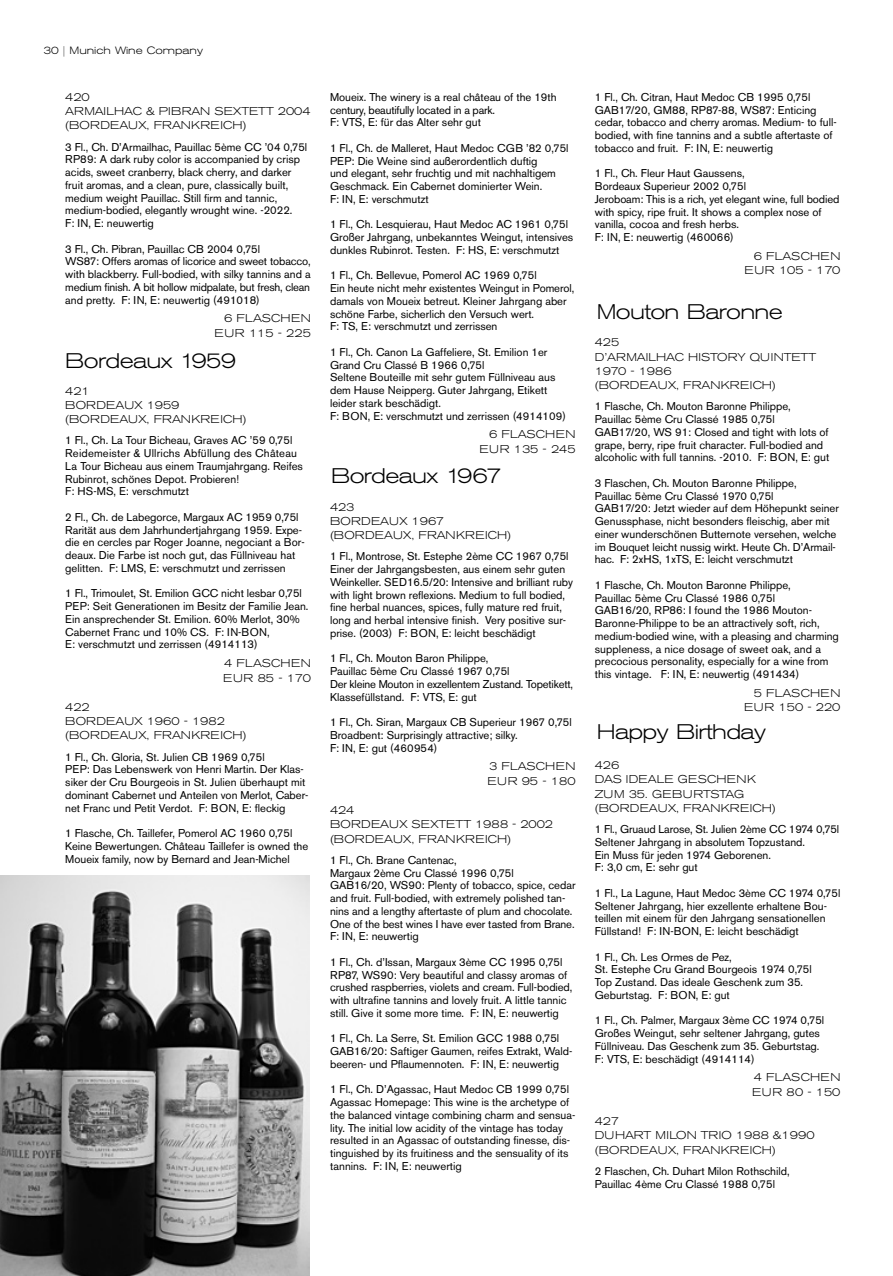
<style>
.page{position:relative;width:893px;height:1276px;background:#fff}
.page>*{position:absolute;margin:0;border:0;box-sizing:border-box;transform-origin:0 0}
.t1{font:300 expanded 21px "Akzidenz Grotesk BE";letter-spacing:-.03em;color:#000}
.t2{font:11.25px/12.8px "Akzidenz Grotesk BE";color:#000}
.t3{font:300 expanded 11.25px/14.2px "Akzidenz Grotesk BE";letter-spacing:.015em;color:#000}
.t4{font:300 expanded 10.5px "Akzidenz Grotesk BE";color:#000}
.s1{color:#666}
</style>
<div class="page">
<img style="left:0;top:875px;width:309px;height:401px">
<p class="t4" style="left:44px;top:46px;width:161px">30 <span class="s1">|</span> Munich Wine Company</p>
<p class="t3" style="left:65px;top:91px;width:247px">420<br>ARMAILHAC &amp; PIBRAN SEXTETT 2004 (BORDEAUX, FRANKREICH)</p>
<p class="t2" style="left:65px;top:142px;width:243px">3 Fl., Ch. D’Armailhac, Pauillac 5ème CC ’04 0,75l RP89: A dark ruby color is accompanied by crisp acids, sweet cranberry, black cherry, and darker fruit aromas, and a clean, pure, classically built, medium weight Pauillac. Still firm and tannic, medium-bodied, elegantly wrought wine. -2022.<br>F: IN, E: neuwertig</p>
<p class="t2" style="left:65px;top:244px;width:247px">3 Fl., Ch. Pibran, Pauillac CB 2004 0,75l<br>WS87: Offers aromas of licorice and sweet tobacco, with blackberry. Full-bodied, with silky tannins and a medium finish. A bit hollow midpalate, but fresh, clean and pretty. F: IN, E: neuwertig (491018)</p>
<p class="t3" style="left:215px;top:312px;width:98px;line-height:14.7px;text-align:right">6 FLASCHEN<br>EUR 115 - 225</p>
<h1 class="t1" style="left:65px;top:353px;width:172px">Bordeaux 1959</h1>
<p class="t3" style="left:65px;top:384px;width:183px">421<br>BORDEAUX 1959 (BORDEAUX, FRANKREICH)</p>
<p class="t2" style="left:65px;top:435px;width:239px">1 Fl., Ch. La Tour Bicheau, Graves AC ’59 0,75l Reidemeister &amp; Ullrichs Abfüllung des Château La Tour Bicheau aus einem Traumjahrgang. Reifes Rubinrot, schönes Depot. Probieren!<br>F: HS-MS, E: verschmutzt</p>
<p class="t2" style="left:65px;top:512px;width:241px">2 Fl., Ch. de Labegorce, Margaux AC 1959 0,75l Rarität aus dem Jahrhundertjahrgang 1959. Expe&shy;die en cercles par Roger Joanne, negociant a Bor&shy;deaux. Die Farbe ist noch gut, das Füllniveau hat gelitten. F: LMS, E: verschmutzt und zerrissen</p>
<p class="t2" style="left:65px;top:588px;width:245px">1 Fl., Trimoulet, St. Emilion GCC nicht lesbar 0,75l PEP: Seit Generationen im Besitz der Familie Jean.<br>Ein ansprechender St. Emilion. 60% Merlot, 30% Cabernet Franc und 10% CS. F: IN-BON,<br>E: verschmutzt und zerrissen (4914113)</p>
<p class="t3" style="left:223px;top:656px;width:89px;line-height:14.7px">4 FLASCHEN<br>EUR 85 - 170</p>
<p class="t3" style="left:65px;top:701px;width:183px">422<br>BORDEAUX 1960 - 1982 (BORDEAUX, FRANKREICH)</p>
<p class="t2" style="left:65px;top:751px;width:245px">1 Fl., Ch. Gloria, St. Julien CB 1969 0,75l<br>PEP: Das Lebenswerk von Henri Martin. Der Klas&shy;siker der Cru Bourgeois in St. Julien überhaupt mit dominant Cabernet und Anteilen von Merlot, Caber - net Franc und Petit Verdot. F: BON, E: fleckig</p>
<p class="t2" style="left:65px;top:828px;width:245px">1 Flasche, Ch. Taillefer, Pomerol AC 1960 0,75l<br>Keine Bewertungen. Château Taillefer is owned the<br>Moueix family, now by Bernard and Jean-Michel</p>
<p class="t2" style="left:330px;top:92px;width:228px">Moueix. The winery is a real château of the 19th century, beautifully located in a park.<br>F: VTS, E: für das Alter sehr gut</p>
<p class="t2" style="left:330px;top:143px;width:240px">1 Fl., Ch. de Malleret, Haut Medoc CGB ’82 0,75l PEP: Die Weine sind außerordentlich duftig<br>und elegant, sehr fruchtig und mit nachhaltigem Geschmack. Ein Cabernet dominierter Wein.<br>F: IN, E: verschmutzt</p>
<p class="t2" style="left:330px;top:219px;width:245px">1 Fl., Ch. Lesquierau, Haut Medoc AC 1961 0,75l<br>Großer Jahrgang, unbekanntes Weingut, intensives dunkles Rubinrot. Testen. F: HS, E: verschmutzt</p>
<p class="t2" style="left:330px;top:270px;width:246px">1 Fl., Ch. Bellevue, Pomerol AC 1969 0,75l<br>Ein heute nicht mehr existentes Weingut in Pomerol, damals von Moueix betreut. Kleiner Jahrgang aber schöne Farbe, sicherlich den Versuch wert.<br>F: TS, E: verschmutzt und zerrissen</p>
<p class="t2" style="left:330px;top:347px;width:237px">1 Fl., Ch. Canon La Gaffeliere, St. Emilion 1er Grand Cru Classé B 1966 0,75l<br>Seltene Bouteille mit sehr gutem Füllniveau aus dem Hause Neipperg. Guter Jahrgang, Etikett leider stark beschädigt.<br>F: BON, E: verschmutzt und zerrissen (4914109)</p>
<p class="t3" style="left:479px;top:428px;width:98px;line-height:14.7px;text-align:right">6 FLASCHEN<br>EUR 135 - 245</p>
<h1 class="t1" style="left:331px;top:468px;width:172px">Bordeaux 1967</h1>
<p class="t3" style="left:330px;top:500px;width:183px">423<br>BORDEAUX 1967 (BORDEAUX, FRANKREICH)</p>
<p class="t2" style="left:330px;top:551px;width:245px">1 Fl., Montrose, St. Estephe 2ème CC 1967 0,75l Einer der Jahrgangsbesten, aus einem sehr guten Weinkeller. SED16.5/20: Intensive and brilliant ruby with light brown reflexions. Medium to full bodied, fine herbal nuances, spices, fully mature red fruit, long and herbal intensive finish. Very positive sur - prise. (2003) F: BON, E: leicht beschädigt</p>
<p class="t2" style="left:330px;top:653px;width:245px">1 Fl., Ch. Mouton Baron Philippe,<br>Pauillac 5ème Cru Classé 1967 0,75l<br>Der kleine Mouton in exzellentem Zustand. Topetikett, Klassefüllstand. F: VTS, E: gut</p>
<p class="t2" style="left:330px;top:717px;width:243px">1 Fl., Ch. Siran, Margaux CB Superieur 1967 0,75l<br>Broadbent: Surprisingly attractive; silky.<br>F: IN, E: gut (460954)</p>
<p class="t3" style="left:487px;top:760px;width:90px;line-height:14.7px">3 FLASCHEN<br>EUR 95 - 180</p>
<p class="t3" style="left:330px;top:804px;width:225px">424<br>BORDEAUX SEXTETT 1988 - 2002 (BORDEAUX, FRANKREICH)</p>
<p class="t2" style="left:330px;top:855px;width:247px">1 Fl., Ch. Brane Cantenac,<br>Margaux 2ème Cru Classé 1996 0,75l<br>GAB16/20, WS90: Plenty of tobacco, spice, cedar and fruit. Full-bodied, with extremely polished tan - nins and a lengthy aftertaste of plum and chocolate.<br>One of the best wines I have ever tasted from Brane.<br>F: IN, E: neuwertig</p>
<p class="t2" style="left:330px;top:957px;width:244px">1 Fl., Ch. d’Issan, Margaux 3ème CC 1995 0,75l RP87, WS90: Very beautiful and classy aromas of crushed raspberries, violets and cream. Full-bodied, with ultrafine tannins and lovely fruit. A little tannic still. Give it some more time. F: IN, E: neuwertig</p>
<p class="t2" style="left:330px;top:1033px;width:244px">1 Fl., Ch. La Serre, St. Emilion GCC 1988 0,75l<br>GAB16/20: Saftiger Gaumen, reifes Extrakt, Wald&shy;beeren- und Pflaumennoten. F: IN, E: neuwertig</p>
<p class="t2" style="left:330px;top:1084px;width:247px">1 Fl., Ch. D’Agassac, Haut Medoc CB 1999 0,75l Agassac Homepage: This wine is the archetype of the balanced vintage combining charm and sensua&shy;lity. The initial low acidity of the vintage has today resulted in an Agassac of outstanding finesse, dis - tinguished by its fruitiness and the sensuality of its tannins. F: IN, E: neuwertig</p>
<p class="t2" style="left:595px;top:92px;width:243px">1 Fl., Ch. Citran, Haut Medoc CB 1995 0,75l GAB17/20, GM88, RP87-88, WS87: Enticing cedar, tobacco and cherry aromas. Medium- to full&shy;bodied, with fine tannins and a subtle aftertaste of tobacco and fruit. F: IN, E: neuwertig</p>
<p class="t2" style="left:595px;top:168px;width:246px">1 Fl., Ch. Fleur Haut Gaussens,<br>Bordeaux Superieur 2002 0,75l<br>Jeroboam: This is a rich, yet elegant wine, full bodied with spicy, ripe fruit. It shows a complex nose of vanilla, cocoa and fresh herbs.<br>F: IN, E: neuwertig (460066)</p>
<p class="t3" style="left:745px;top:249px;width:97px;line-height:14.7px;text-align:right">6 FLASCHEN<br>EUR 105 - 170</p>
<h1 class="t1" style="left:597px;top:304px;width:188px">Mouton Baronne</h1>
<p class="t3" style="left:595px;top:336px;width:223px">425<br>D’ARMAILHAC HISTORY QUINTETT<br>1970 - 1986<br>(BORDEAUX, FRANKREICH)</p>
<p class="t2" style="left:595px;top:401px;width:236px">1 Flasche, Ch. Mouton Baronne Philippe, Pauillac 5ème Cru Classé 1985 0,75l GAB17/20, WS 91: Closed and tight with lots of grape, berry, ripe fruit character. Full-bodied and alcoholic with full tannins. -2010. F: BON, E: gut</p>
<p class="t2" style="left:595px;top:478px;width:246px">3 Flaschen, Ch. Mouton Baronne Philippe,<br>Pauillac 5ème Cru Classé 1970 0,75l<br>GAB17/20: Jetzt wieder auf dem Höhepunkt seiner Genussphase, nicht besonders fleischig, aber mit einer wunderschönen Butternote versehen, welche im Bouquet leicht nussig wirkt. Heute Ch. D’Armail - hac. F: 2xHS, 1xTS, E: leicht verschmutzt</p>
<p class="t2" style="left:595px;top:580px;width:246px">1 Flasche, Ch. Mouton Baronne Philippe,<br>Pauillac 5ème Cru Classé 1986 0,75l<br>GAB16/20, RP86: I found the 1986 Mouton-Baronne-Philippe to be an attractively soft, rich, medium-bodied wine, with a pleasing and charming suppleness, a nice dosage of sweet oak, and a precocious personality, especially for a wine from this vintage. F: IN, E: neuwertig (491434)</p>
<p class="t3" style="left:744px;top:686px;width:98px;line-height:14.7px;text-align:right">5 FLASCHEN<br>EUR 150 - 220</p>
<h1 class="t1" style="left:597px;top:724px;width:170px">Happy Birthday</h1>
<p class="t3" style="left:595px;top:759px;width:183px">426<br>DAS IDEALE GESCHENK<br>ZUM 35. GEBURTSTAG (BORDEAUX, FRANKREICH)</p>
<p class="t2" style="left:595px;top:824px;width:246px">1 Fl., Gruaud Larose, St. Julien 2ème CC 1974 0,75l Seltener Jahrgang in absolutem Topzustand.<br>Ein Muss für jeden 1974 Geborenen.<br>F: 3,0 cm, E: sehr gut</p>
<p class="t2" style="left:595px;top:888px;width:247px">1 Fl., La Lagune, Haut Medoc 3ème CC 1974 0,75l Seltener Jahrgang, hier exzellente erhaltene Bou - teillen mit einem für den Jahrgang sensationellen Füllstand! F: IN-BON, E: leicht beschädigt</p>
<p class="t2" style="left:595px;top:951px;width:219px">1 Fl., Ch. Les Ormes de Pez,<br>St. Estephe Cru Grand Bourgeois 1974 0,75l Top Zustand. Das ideale Geschenk zum 35.<br>Geburtstag. F: BON, E: gut</p>
<p class="t2" style="left:595px;top:1015px;width:231px">1 Fl., Ch. Palmer, Margaux 3ème CC 1974 0,75l Großes Weingut, sehr seltener Jahrgang, gutes Füllniveau. Das Geschenk zum 35. Geburtstag.<br>F: VTS, E: beschädigt (4914114)</p>
<p class="t3" style="left:752px;top:1071px;width:90px;line-height:14.7px">4 FLASCHEN<br>EUR 80 - 150</p>
<p class="t3" style="left:595px;top:1115px;width:221px">427<br>DUHART MILON TRIO 1988 &amp;1990 (BORDEAUX, FRANKREICH)</p>
<p class="t2" style="left:595px;top:1165px;width:196px">2 Flaschen, Ch. Duhart Milon Rothschild,<br>Pauillac 4ème Cru Classé 1988 0,75l</p>
</div>
